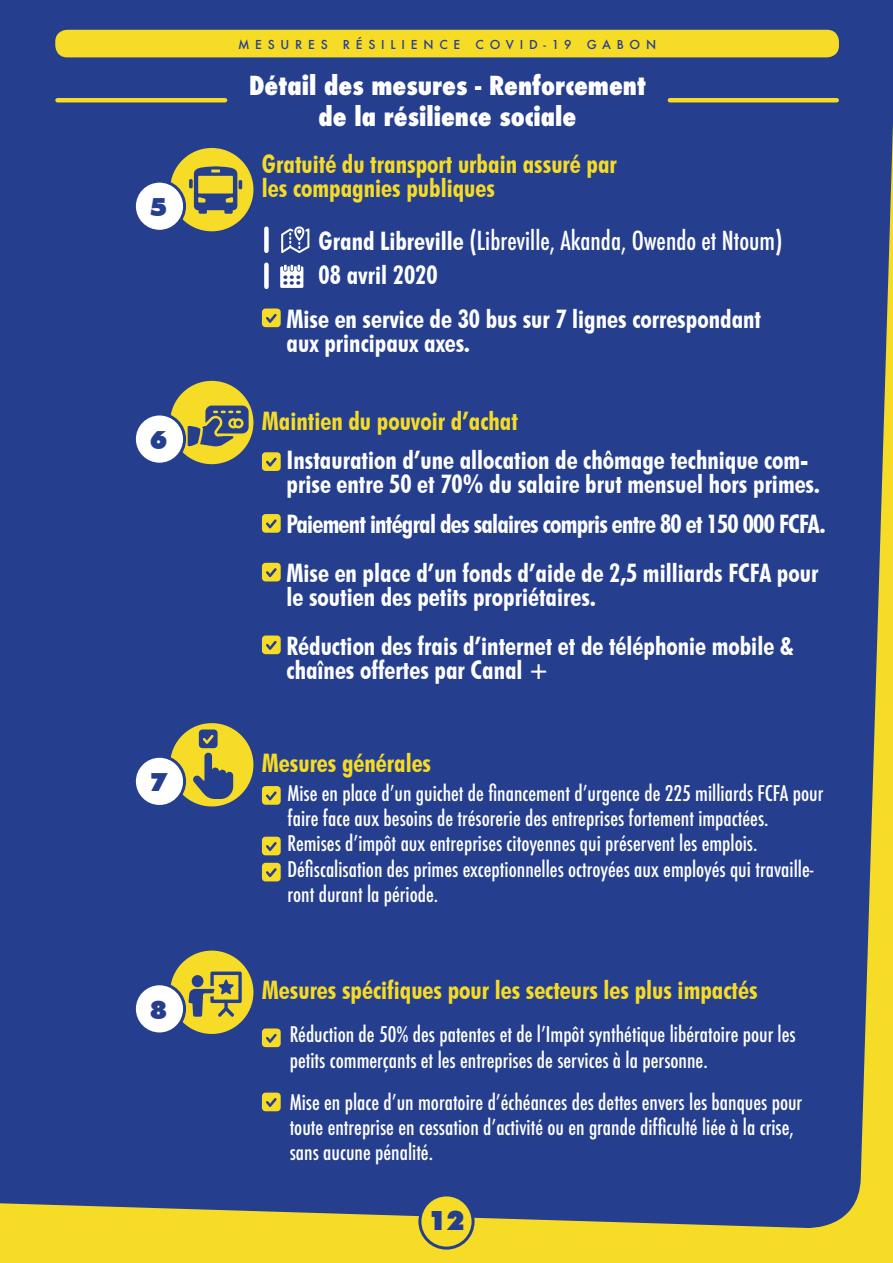
<style>
.page{position:relative;width:893px;height:1263px;background:#f6dc26}
.page>*{position:absolute;margin:0;border:0;box-sizing:border-box;transform-origin:0 0}
.t1{font:900 27px "Futura BT";color:#253f8e}
.t2{font:700 condensed 25.5px/24px "Futura BT";color:#fff}
.t3{font:700 condensed 25.5px/24px "Futura BT";color:#f6dc26}
.t4{font:700 condensed 25.5px/48.8px "Futura BT";letter-spacing:-.03em;color:#fff}
.t5{font:800 condensed 25.5px/30.6px "Futura";color:#fff;text-align:center}
.t6{font:500 condensed 25.5px "Futura";color:#fff}
.t7{font:900 25.5px "Futura BT";color:#253f8e}
.t8{font:500 condensed 21px/25.2px "Futura";color:#fff}
.t9{font:500 12px "Futura";letter-spacing:.48em;color:#253f8e}
.s1{font-family:"Futura BT";font-weight:700}
</style>
<div class="page">
<div style="left:0;top:0;width:893px;height:1228px;background:#253f8e"></div>
<div style="left:420px;top:1195px;width:53px;height:53px;background:#f6dc26;border-radius:50%"></div>
<div style="left:418px;top:1193px;width:57px;height:56px;border:3px solid #253f8e;border-radius:50%"></div>
<div style="left:55px;top:30px;width:784px;height:27px;background:#f6dc26;border-radius:12px"></div>
<div style="left:247px;top:214px;width:592px;height:154px;background:#253f8e"></div>
<div style="left:247px;top:439px;width:592px;height:252px;background:#253f8e"></div>
<div style="left:247px;top:777px;width:592px;height:136px;background:#253f8e"></div>
<div style="left:247px;top:1011px;width:592px;height:163px;background:#253f8e"></div>
<div style="left:170px;top:148px;width:83px;height:83px;background:#f6dc26;border-radius:50%"></div>
<div style="left:170px;top:381px;width:83px;height:83px;background:#f6dc26;border-radius:50%"></div>
<div style="left:170px;top:723px;width:83px;height:83px;background:#f6dc26;border-radius:50%"></div>
<div style="left:170px;top:950px;width:83px;height:84px;background:#f6dc26;border-radius:50%"></div>
<div style="left:134px;top:181px;width:51px;height:50px;background:#fff;border-radius:50%"></div>
<div style="left:133px;top:180px;width:53px;height:53px;border:3px solid #253f8e;border-radius:50%"></div>
<div style="left:134px;top:414px;width:51px;height:50px;background:#fff;border-radius:50%"></div>
<div style="left:133px;top:412px;width:53px;height:54px;border:3px solid #253f8e;border-radius:50%"></div>
<div style="left:134px;top:756px;width:51px;height:50px;background:#fff;border-radius:50%"></div>
<div style="left:133px;top:755px;width:53px;height:53px;border:3px solid #253f8e;border-radius:50%"></div>
<div style="left:134px;top:984px;width:51px;height:50px;background:#fff;border-radius:50%"></div>
<div style="left:133px;top:982px;width:53px;height:53px;border:3px solid #253f8e;border-radius:50%"></div>
<div style="left:264px;top:229px;width:5px;height:22px;background:#fff"></div>
<div style="left:264px;top:265px;width:5px;height:22px;background:#fff"></div>
<svg style="left:281px;top:226px;width:28px;height:27px"></svg>
<svg style="left:280px;top:265px;width:23px;height:23px"></svg>
<svg style="left:189px;top:166px;width:53px;height:48px"></svg>
<svg style="left:188px;top:406px;width:61px;height:40px"></svg>
<svg style="left:193px;top:729px;width:40px;height:70px"></svg>
<svg style="left:188px;top:971px;width:54px;height:46px"></svg>
<div style="left:192px;top:975px;width:11px;height:12px;background:#253f8e;border-radius:50%"></div>
<svg style="left:262px;top:786px;width:19px;height:19px"></svg>
<svg style="left:262px;top:635px;width:19px;height:19px"></svg>
<svg style="left:262px;top:563px;width:19px;height:18px"></svg>
<svg style="left:262px;top:514px;width:19px;height:19px"></svg>
<svg style="left:262px;top:452px;width:19px;height:19px"></svg>
<svg style="left:262px;top:308px;width:19px;height:19px"></svg>
<svg style="left:262px;top:837px;width:19px;height:18px"></svg>
<svg style="left:262px;top:863px;width:19px;height:18px"></svg>
<svg style="left:262px;top:1028px;width:19px;height:19px"></svg>
<svg style="left:262px;top:1092px;width:19px;height:19px"></svg>
<hr style="left:58px;top:98px;width:167px;height:4px;background:#f6dc26">
<hr style="left:670px;top:98px;width:167px;height:4px;background:#f6dc26">
<p class="t7" style="left:150px;top:192px;width:19px">5</p>
<p class="t7" style="left:150px;top:424px;width:19px">6</p>
<p class="t7" style="left:150px;top:767px;width:19px">7</p>
<p class="t7" style="left:150px;top:994px;width:19px">8</p>
<p class="t9" style="left:238px;top:36px;width:91px">MESURES</p>
<p class="t9" style="left:343px;top:36px;width:119px">RÉSILIENCE</p>
<p class="t9" style="left:476px;top:36px;width:97px">COVID-19</p>
<p class="t9" style="left:587px;top:36px;width:71px">GABON</p>
<p class="t5" style="left:249px;top:71px;width:398px">Détail des mesures - Renforcement de la résilience sociale</p>
<p class="t3" style="left:262px;top:152px;width:356px">Gratuité du transport urbain assuré par les compagnies publiques</p>
<p class="t6" style="left:319px;top:224px;width:465px"><span class="s1">Grand Libreville</span> (Libreville, Akanda, Owendo et Ntoum)</p>
<p class="t2" style="left:319px;top:263px;width:121px">08 avril 2020</p>
<p class="t2" style="left:287px;top:307px;width:476px">Mise en service de 30 bus sur 7 lignes correspondant aux principaux axes.</p>
<p class="t3" style="left:262px;top:408px;width:258px">Maintien du pouvoir d’achat</p>
<p class="t2" style="left:287px;top:448px;width:535px">Instauration d’une allocation de chômage technique com&shy;prise entre 50 et 70% du salaire brut mensuel hors primes.</p>
<p class="t4" style="left:287px;top:500px;width:540px">Paiement intégral des salaires compris entre 80 et 150 000 FCFA.<br>Mise en place d’un fonds d’aide de 2,5 milliards FCFA pour</p>
<p class="t2" style="left:287px;top:572px;width:509px;line-height:48.8px">le soutien des petits propriétaires.<br>Réduction des frais d’internet et de téléphonie mobile &amp;</p>
<p class="t2" style="left:287px;top:658px;width:264px">chaînes offertes par Canal +</p>
<p class="t3" style="left:262px;top:751px;width:171px">Mesures générales</p>
<p class="t8" style="left:287px;top:781px;width:537px">Mise en place d’un guichet de financement d’urgence de 225 milliards FCFA pour faire face aux besoins de trésorerie des entreprises fortement impactées.<br>Remises d’impôt aux entreprises citoyennes qui préservent les emplois.<br>Défiscalisation des primes exceptionnelles octroyées aux employés qui travaille&shy;ront durant la période.</p>
<p class="t3" style="left:262px;top:978px;width:497px">Mesures spécifiques pour les secteurs les plus impactés</p>
<p class="t8" style="left:290px;top:1022px;width:507px">Réduction de 50% des patentes et de l’Impôt synthétique libératoire pour les petits commerçants et les entreprises de services à la personne.</p>
<p class="t8" style="left:290px;top:1089px;width:514px">Mise en place d’un moratoire d’échéances des dettes envers les banques pour toute entreprise en cessation d’activité ou en grande difficulté liée à la crise, sans aucune pénalité.</p>
<p class="t1" style="left:428px;top:1204px;width:38px">12</p>
</div>
